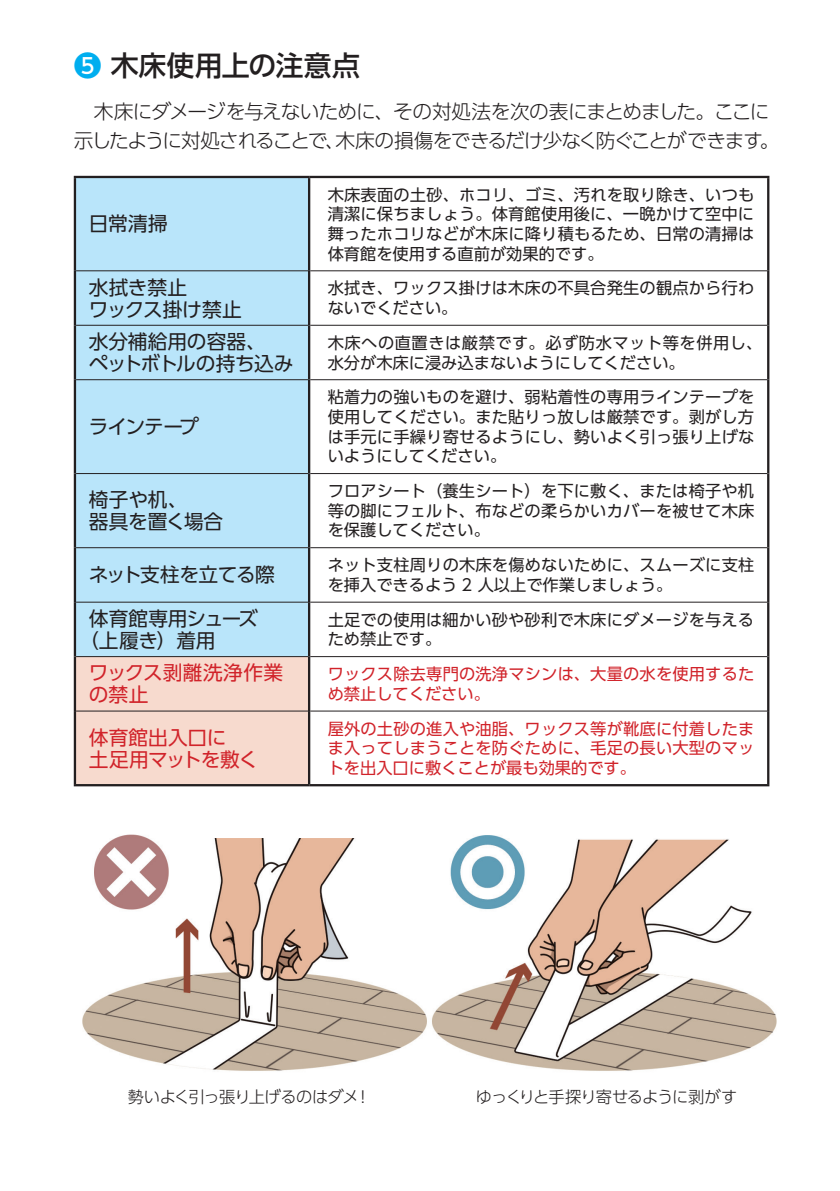
<style>
.page{position:relative;width:840px;height:1191px;background:#fff}
.page>*{position:absolute;margin:0;border:0;box-sizing:border-box;transform-origin:0 0}
.t1{font:500 27.8px "UD Shin Go Pr 6 N";color:#231f20}
.t2{font:19.6px/22px "UD Shin Go Pr 6 N";letter-spacing:-.02em;color:#231f20}
.t3{font:300 19.6px/29px "UD Shin Go Pr 6 N";letter-spacing:-.06em;color:#231f20}
.t4{font:19.6px/22px "UD Shin Go Pr 6 N";color:#d1232a}
.t5{font:16.2px/19.6px "UD Shin Go Pr 6 N";letter-spacing:.01em;color:#231f20;text-align:justify}
.t6{font:16.2px/19.6px "UD Shin Go Pr 6 N";letter-spacing:.01em;color:#d1232a}
.t7{font:16.2px/19.6px "UD Shin Go Pr 6 N";letter-spacing:.035em;color:#231f20}
.t8{font:300 16.2px "UD Shin Go Pr 6 N";letter-spacing:-.055em;color:#231f20}
.s1{color:#00aeef}
</style>
<div class="page">
<div style="left:76px;top:178px;width:232px;height:478px;background:#b9e5fa"></div>
<div style="left:76px;top:657px;width:232px;height:127px;background:#f7dace"></div>
<hr style="left:74px;top:178px;width:2px;height:93px;background:#231f20">
<hr style="left:766px;top:178px;width:3px;height:93px;background:#231f20">
<hr style="left:74px;top:271px;width:2px;height:54px;background:#231f20">
<hr style="left:766px;top:271px;width:3px;height:54px;background:#231f20">
<hr style="left:74px;top:325px;width:2px;height:55px;background:#231f20">
<hr style="left:766px;top:325px;width:3px;height:55px;background:#231f20">
<hr style="left:74px;top:380px;width:2px;height:93px;background:#231f20">
<hr style="left:766px;top:380px;width:3px;height:93px;background:#231f20">
<hr style="left:74px;top:473px;width:2px;height:75px;background:#231f20">
<hr style="left:766px;top:473px;width:3px;height:75px;background:#231f20">
<hr style="left:74px;top:548px;width:2px;height:54px;background:#231f20">
<hr style="left:766px;top:548px;width:3px;height:54px;background:#231f20">
<hr style="left:74px;top:602px;width:2px;height:54px;background:#231f20">
<hr style="left:766px;top:602px;width:3px;height:54px;background:#231f20">
<hr style="left:74px;top:656px;width:2px;height:55px;background:#231f20">
<hr style="left:766px;top:656px;width:3px;height:55px;background:#231f20">
<hr style="left:74px;top:711px;width:2px;height:73px;background:#231f20">
<hr style="left:766px;top:711px;width:3px;height:73px;background:#231f20">
<hr style="left:74px;top:784px;width:235px;height:2px;background:#231f20">
<hr style="left:309px;top:784px;width:460px;height:2px;background:#231f20">
<hr style="left:76px;top:270px;width:232px;height:1px;background:#231f20">
<hr style="left:310px;top:270px;width:456px;height:1px;background:#231f20">
<hr style="left:76px;top:325px;width:232px;height:1px;background:#231f20">
<hr style="left:310px;top:325px;width:456px;height:1px;background:#231f20">
<hr style="left:76px;top:379px;width:232px;height:1px;background:#231f20">
<hr style="left:310px;top:379px;width:456px;height:1px;background:#231f20">
<hr style="left:76px;top:473px;width:232px;height:1px;background:#231f20">
<hr style="left:310px;top:473px;width:456px;height:1px;background:#231f20">
<hr style="left:76px;top:547px;width:232px;height:1px;background:#231f20">
<hr style="left:310px;top:547px;width:456px;height:1px;background:#231f20">
<hr style="left:76px;top:602px;width:232px;height:1px;background:#231f20">
<hr style="left:310px;top:602px;width:456px;height:1px;background:#231f20">
<hr style="left:76px;top:656px;width:232px;height:1px;background:#231f20">
<hr style="left:310px;top:656px;width:456px;height:1px;background:#231f20">
<hr style="left:76px;top:710px;width:232px;height:1px;background:#231f20">
<hr style="left:310px;top:710px;width:456px;height:1px;background:#231f20">
<hr style="left:308px;top:178px;width:2px;height:93px;background:#231f20">
<hr style="left:308px;top:271px;width:2px;height:54px;background:#231f20">
<hr style="left:308px;top:325px;width:2px;height:55px;background:#231f20">
<hr style="left:308px;top:380px;width:2px;height:93px;background:#231f20">
<hr style="left:308px;top:473px;width:2px;height:75px;background:#231f20">
<hr style="left:308px;top:548px;width:2px;height:54px;background:#231f20">
<hr style="left:308px;top:602px;width:2px;height:54px;background:#231f20">
<hr style="left:308px;top:656px;width:2px;height:55px;background:#231f20">
<hr style="left:308px;top:711px;width:2px;height:73px;background:#231f20">
<hr style="left:74px;top:176px;width:235px;height:2px;background:#231f20">
<hr style="left:309px;top:176px;width:460px;height:2px;background:#231f20">
<img style="left:82px;top:834px;width:694px;height:237px">
<h1 class="t1" style="left:74px;top:42px;width:287px"><span class="s1">❺</span> 木床使用上の注意点</h1>
<p class="t3" style="left:74px;top:97px;width:707px">　木床にダメージを与えないために、その対処法を次の表にまとめました。ここに示したように対処されることで、木床の損傷をできるだけ少なく防ぐことができます。</p>
<p class="t2" style="left:89px;top:212px;width:80px">日常清掃</p>
<p class="t5" style="left:327px;top:184px;width:428px">木床表面の土砂、ホコリ、ゴミ、汚れを取り除き、いつも清潔に保ちましょう。体育館使用後に、一晩かけて空中に舞ったホコリなどが木床に降り積もるため、日常の清掃は体育館を使用する直前が効果的です。</p>
<p class="t2" style="left:89px;top:275px;width:154px">水拭き禁止<br>ワックス掛け禁止</p>
<p class="t5" style="left:327px;top:278px;width:428px">水拭き、ワックス掛けは木床の不具合発生の観点から行わないでください。</p>
<p class="t2" style="left:89px;top:330px;width:206px">水分補給用の容器、<br>ペットボトルの持ち込み</p>
<p class="t7" style="left:327px;top:332px;width:436px">木床への直置きは厳禁です。必ず防水マット等を併用し、水分が木床に浸み込まないようにしてください。</p>
<p class="t2" style="left:89px;top:415px;width:111px">ラインテープ</p>
<p class="t5" style="left:327px;top:387px;width:428px">粘着力の強いものを避け、弱粘着性の専用ラインテープを使用してください。また貼りっ放しは厳禁です。剥がし方は手元に手繰り寄せるようにし、勢いよく引っ張り上げないようにしてください。</p>
<p class="t2" style="left:89px;top:488px;width:136px">椅子や机、<br>器具を置く場合</p>
<p class="t5" style="left:327px;top:481px;width:428px">フロアシート（養生シート）を下に敷く、または椅子や机等の脚にフェルト、布などの柔らかいカバーを被せて木床を保護してください。</p>
<p class="t2" style="left:89px;top:563px;width:187px">ネット支柱を立てる際</p>
<p class="t5" style="left:327px;top:555px;width:428px">ネット支柱周りの木床を傷めないために、スムーズに支柱を挿入できるよう 2 人以上で作業しましょう。</p>
<p class="t2" style="left:79px;top:607px;width:180px;text-indent:10px">体育館専用シューズ（上履き）着用</p>
<p class="t5" style="left:327px;top:609px;width:428px">土足での使用は細かい砂や砂利で木床にダメージを与えるため禁止です。</p>
<p class="t4" style="left:89px;top:661px;width:196px">ワックス剥離洗浄作業の禁止</p>
<p class="t6" style="left:327px;top:663px;width:428px">ワックス除去専門の洗浄マシンは、大量の水を使用するため禁止してください。</p>
<p class="t4" style="left:89px;top:725px;width:171px">体育館出入口に<br>土足用マットを敷く</p>
<p class="t6" style="left:327px;top:718px;width:428px;text-align:justify">屋外の土砂の進入や油脂、ワックス等が靴底に付着したまま入ってしまうことを防ぐために、毛足の長い大型のマットを出入口に敷くことが最も効果的です。</p>
<p class="t8" style="left:128px;top:1084px;width:245px">勢いよく引っ張り上げるのはダメ！</p>
<p class="t8" style="left:475px;top:1084px;width:263px">ゆっくりと手探り寄せるように剥がす</p>
</div>
